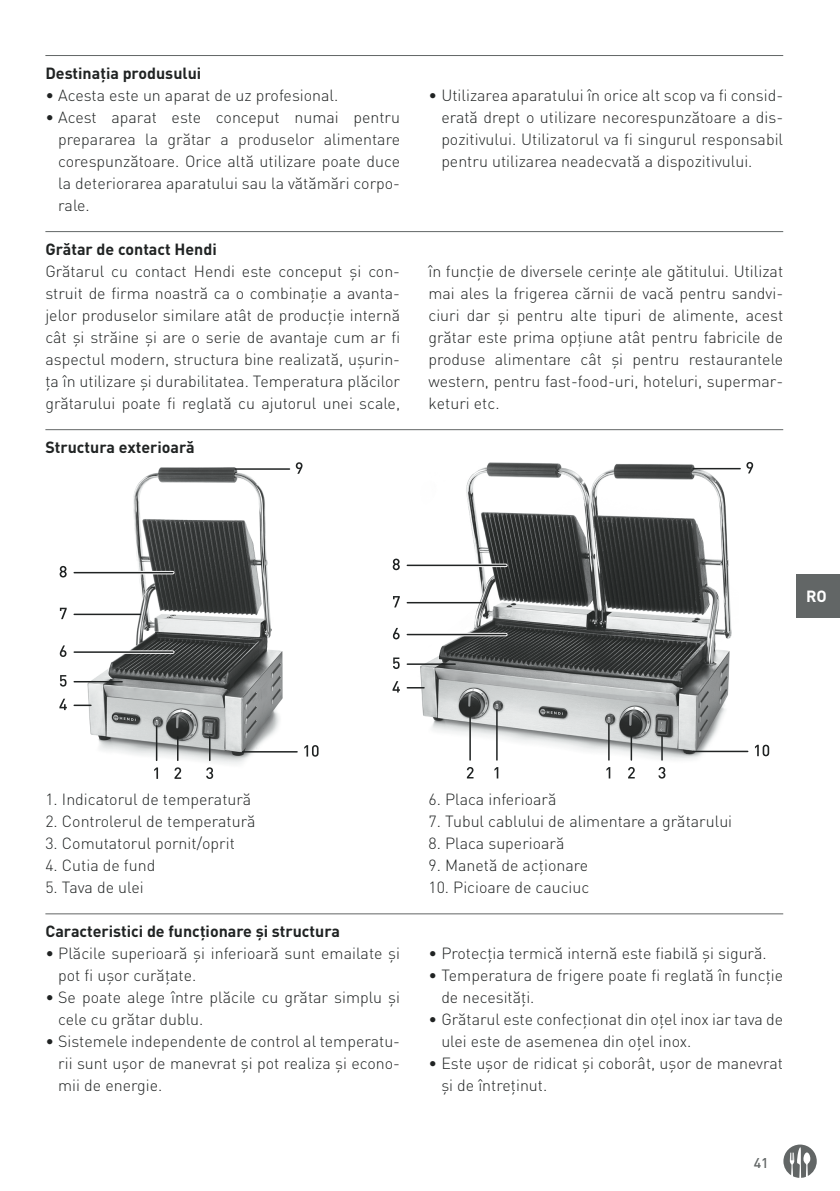
<style>
.page{position:relative;width:840px;height:1191px;background:#fff}
.page>*{position:absolute;margin:0;border:0;box-sizing:border-box;transform-origin:0 0}
.t1{font:300 16px/22px "DIN Pro";color:#202323;text-align:justify}
.t2{font:700 16px "DIN Pro";color:#202323}
.t3{font:700 16px "DIN Pro";color:#fff}
.t4{font:500 14px "DIN Pro";color:#626666}
</style>
<div class="page">
<div style="left:796px;top:574px;width:43px;height:43px;background:#626666"></div>
<svg style="left:783px;top:1144px;width:33px;height:33px"></svg>
<hr style="left:45px;top:55px;width:737px;height:1px;background:#626666">
<hr style="left:45px;top:231px;width:737px;height:1px;background:#626666">
<hr style="left:45px;top:429px;width:737px;height:1px;background:#626666">
<img style="left:80px;top:467px;width:208px;height:303px">
<img style="left:409px;top:462px;width:328px;height:307px">
<hr style="left:156px;top:726px;width:1px;height:34px;background:#202323">
<svg style="left:154px;top:767px;width:4px;height:12px"></svg>
<svg style="left:177px;top:737px;width:1px;height:23px"></svg>
<svg style="left:174px;top:767px;width:7px;height:12px"></svg>
<svg style="left:209px;top:737px;width:1px;height:23px"></svg>
<svg style="left:206px;top:767px;width:7px;height:12px"></svg>
<hr style="left:607px;top:723px;width:2px;height:37px;background:#202323">
<svg style="left:606px;top:767px;width:4px;height:11px"></svg>
<hr style="left:496px;top:709px;width:1px;height:51px;background:#202323">
<svg style="left:494px;top:767px;width:4px;height:11px"></svg>
<svg style="left:630px;top:736px;width:1px;height:24px"></svg>
<svg style="left:627px;top:767px;width:7px;height:11px"></svg>
<hr style="left:469px;top:717px;width:1px;height:43px;background:#202323">
<svg style="left:466px;top:767px;width:7px;height:11px"></svg>
<svg style="left:661px;top:736px;width:1px;height:24px"></svg>
<svg style="left:658px;top:767px;width:7px;height:11px"></svg>
<svg style="left:80px;top:650px;width:93px;height:4px"></svg>
<hr style="left:74px;top:651px;width:99px;height:2px;background:#202323">
<svg style="left:60px;top:645px;width:6px;height:12px"></svg>
<hr style="left:74px;top:571px;width:99px;height:3px;background:#fff">
<hr style="left:74px;top:572px;width:99px;height:1px;background:#202323">
<svg style="left:60px;top:566px;width:7px;height:11px"></svg>
<hr style="left:74px;top:681px;width:48px;height:1px;background:#202323">
<svg style="left:60px;top:675px;width:6px;height:11px"></svg>
<svg style="left:74px;top:704px;width:17px;height:2px"></svg>
<svg style="left:59px;top:698px;width:8px;height:12px"></svg>
<hr style="left:74px;top:613px;width:66px;height:2px;background:#202323">
<svg style="left:60px;top:608px;width:7px;height:11px"></svg>
<hr style="left:407px;top:633px;width:98px;height:3px;background:#fff">
<hr style="left:407px;top:634px;width:98px;height:1px;background:#202323">
<svg style="left:392px;top:628px;width:7px;height:11px"></svg>
<svg style="left:407px;top:563px;width:98px;height:4px"></svg>
<hr style="left:407px;top:564px;width:98px;height:2px;background:#202323">
<svg style="left:392px;top:558px;width:7px;height:12px"></svg>
<hr style="left:407px;top:663px;width:48px;height:2px;background:#202323">
<svg style="left:393px;top:657px;width:6px;height:12px"></svg>
<svg style="left:407px;top:687px;width:17px;height:1px"></svg>
<svg style="left:392px;top:681px;width:8px;height:11px"></svg>
<hr style="left:407px;top:602px;width:74px;height:1px;background:#202323">
<svg style="left:393px;top:596px;width:6px;height:11px"></svg>
<hr style="left:235px;top:468px;width:54px;height:2px;background:#202323">
<svg style="left:295px;top:462px;width:7px;height:12px"></svg>
<hr style="left:242px;top:751px;width:55px;height:1px;background:#202323">
<svg style="left:304px;top:745px;width:14px;height:11px"></svg>
<hr style="left:692px;top:468px;width:47px;height:1px;background:#202323">
<svg style="left:746px;top:462px;width:6px;height:11px"></svg>
<hr style="left:692px;top:750px;width:55px;height:2px;background:#202323">
<svg style="left:754px;top:744px;width:14px;height:12px"></svg>
<hr style="left:45px;top:913px;width:737px;height:1px;background:#626666">
<p class="t2" style="left:45px;top:60px;width:157px">Destinația produsului</p>
<p class="t1" style="left:45px;top:83px;width:294px">• Acesta este un aparat de uz profesional.</p>
<p class="t1" style="left:58px;top:105px;width:343px;text-indent:-13px">• Acest aparat este conceput numai pentru prepararea la grătar a produselor alimentare corespunzătoare. Orice altă utilizare poate duce la deteriorarea aparatului sau la vătămări corpo&shy;rale.</p>
<p class="t1" style="left:441px;top:83px;width:343px;text-indent:-13px">• Utilizarea aparatului în orice alt scop va fi consid&shy;erată drept o utilizare necorespunzătoare a dis&shy;pozitivului. Utilizatorul va fi singurul responsabil pentru utilizarea neadecvată a dispozitivului.</p>
<p class="t2" style="left:45px;top:236px;width:173px">Grătar de contact Hendi</p>
<p class="t1" style="left:45px;top:259px;width:356px">Grătarul cu contact Hendi este conceput și con&shy;struit de firma noastră ca o combinație a avanta&shy;jelor produselor similare atât de producție internă cât și străine și are o serie de avantaje cum ar fi aspectul modern, structura bine realizată, ușurin&shy;ța în utilizare și durabilitatea. Temperatura plăcilor grătarului poate fi reglată cu ajutorul unei scale,</p>
<p class="t1" style="left:428px;top:259px;width:356px">în funcție de diversele cerințe ale gătitului. Utilizat mai ales la frigerea cărnii de vacă pentru sandvi&shy;ciuri dar și pentru alte tipuri de alimente, acest grătar este prima opțiune atât pentru fabricile de produse alimentare cât și pentru restaurantele western, pentru fast-food-uri, hoteluri, supermar&shy;keturi etc.</p>
<p class="t2" style="left:45px;top:434px;width:151px">Structura exterioară</p>
<p class="t3" style="left:805px;top:583px;width:22px">RO</p>
<p class="t1" style="left:45px;top:787px;width:207px">1. Indicatorul de temperatură</p>
<p class="t1" style="left:45px;top:809px;width:211px">2. Controlerul de temperatură</p>
<p class="t1" style="left:45px;top:831px;width:191px">3. Comutatorul pornit/oprit</p>
<p class="t1" style="left:45px;top:853px;width:111px">4. Cutia de fund</p>
<p class="t1" style="left:45px;top:875px;width:100px">5. Tava de ulei</p>
<p class="t2" style="left:45px;top:918px;width:296px">Caracteristici de funcționare și structura</p>
<p class="t1" style="left:58px;top:941px;width:343px;text-indent:-13px">• Plăcile superioară și inferioară sunt emailate și pot fi ușor curățate.</p>
<p class="t1" style="left:58px;top:985px;width:343px;text-indent:-13px">• Se poate alege între plăcile cu grătar simplu și cele cu grătar dublu.</p>
<p class="t1" style="left:58px;top:1029px;width:343px;text-indent:-13px">• Sistemele independente de control al temperatu&shy;rii sunt ușor de manevrat și pot realiza și econo&shy;mii de energie.</p>
<p class="t1" style="left:428px;top:787px;width:129px">6. Placa inferioară</p>
<p class="t1" style="left:428px;top:809px;width:305px">7. Tubul cablului de alimentare a grătarului</p>
<p class="t1" style="left:428px;top:831px;width:137px">8. Placa superioară</p>
<p class="t1" style="left:428px;top:853px;width:161px">9. Manetă de acționare</p>
<p class="t1" style="left:428px;top:875px;width:162px">10. Picioare de cauciuc</p>
<p class="t1" style="left:428px;top:941px;width:339px">• Protecția termică internă este fiabilă și sigură.</p>
<p class="t1" style="left:441px;top:963px;width:343px;text-indent:-13px">• Temperatura de frigere poate fi reglată în funcție de necesități.</p>
<p class="t1" style="left:441px;top:1007px;width:343px;text-indent:-13px">• Grătarul este confecționat din oțel inox iar tava de ulei este de asemenea din oțel inox.</p>
<p class="t1" style="left:441px;top:1051px;width:343px;text-indent:-13px">• Este ușor de ridicat și coborât, ușor de manevrat și de întreținut.</p>
<p class="t4" style="left:753px;top:1151px;width:16px">41</p>
</div>
